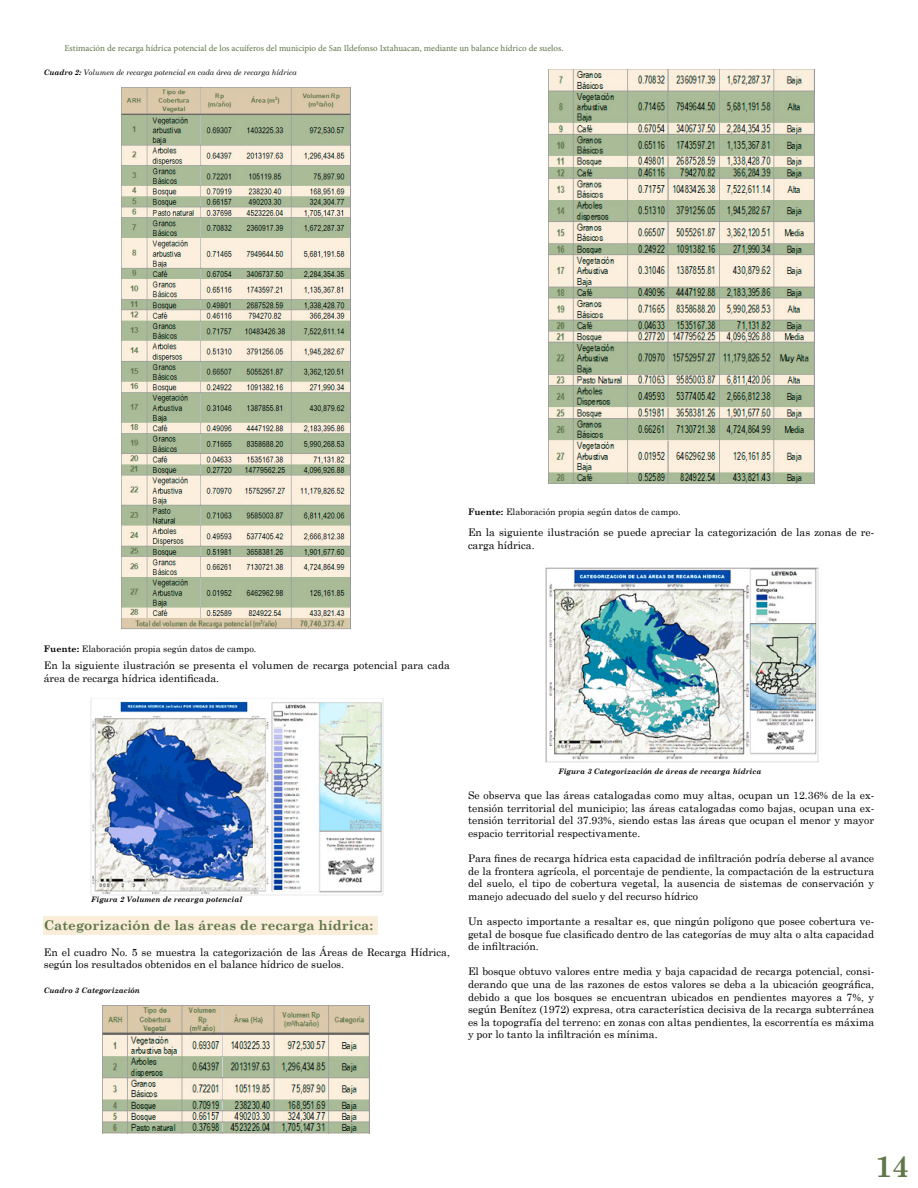
<style>
.page{position:relative;width:918px;height:1188px;background:#fff}
.page>*{position:absolute;margin:0;border:0;box-sizing:border-box;transform-origin:0 0}
.t1{font:700 30px "Century Schoolbook";color:#5f7648}
.t2{font:700 13.5px "Century Schoolbook";color:#5f7648}
.t3{font:10.5px/12.6px "Century Schoolbook";color:#000;text-align:justify}
.t4{font:9px "Minion Pro";color:#5f7648}
.t5{font:9px "Century Schoolbook";color:#000}
.t6{font:italic 700 7.5px "Century Schoolbook";color:#000}
.t7{font:italic 7.5px "Century Schoolbook";color:#000}
.s1{font-weight:700}
</style>
<div class="page">
<img style="left:122px;top:87px;width:229px;height:543px">
<img style="left:90px;top:698px;width:294px;height:198px">
<img style="left:103px;top:1006px;width:267px;height:128px">
<img style="left:548px;top:70px;width:267px;height:414px">
<img style="left:545px;top:567px;width:274px;height:196px">
<div style="left:44px;top:916px;width:334px;height:19px;background:#faeedb"></div>
<p class="t4" style="left:64px;top:42px;width:500px">Estimación de recarga hídrica potencial de los acuíferos del municipio de San Ildefonso Ixtahuacan, mediante un balance hídrico de suelos.</p>
<p class="t7" style="left:44px;top:67px;width:255px"><span class="s1">Cuadro 2:</span> Volumen de recarga potencial en cada área de recarga hídrica</p>
<p class="t5" style="left:468px;top:504px;width:214px"><span class="s1">Fuente:</span> Elaboración propia según datos de campo.</p>
<p class="t3" style="left:468px;top:525px;width:408px">En la siguiente ilustración se puede apreciar la categorización de las zonas de re&shy;carga hídrica.</p>
<p class="t5" style="left:44px;top:641px;width:214px"><span class="s1">Fuente:</span> Elaboración propia según datos de campo.</p>
<p class="t3" style="left:44px;top:658px;width:408px">En la siguiente ilustración se presenta el volumen de recarga potencial para cada área de recarga hídrica identificada.</p>
<p class="t6" style="left:91px;top:893px;width:153px">Figura 2 Volumen de recarga potencial</p>
<p class="t2" style="left:44px;top:915px;width:331px">Categorización de las áreas de recarga hídrica:</p>
<p class="t3" style="left:44px;top:945px;width:408px">En el cuadro No. 5 se muestra la categorización de las Áreas de Recarga Hídrica, según los resultados obtenidos en el balance hídrico de suelos.</p>
<p class="t6" style="left:44px;top:985px;width:98px">Cuadro 3 Categorización</p>
<p class="t6" style="left:558px;top:765px;width:205px">Figura 3 Categorización de áreas de recarga hídrica</p>
<p class="t3" style="left:468px;top:788px;width:408px">Se observa que las áreas catalogadas como muy altas, ocupan un 12.36% de la ex&shy;tensión territorial del municipio; las áreas catalogadas como bajas, ocupan una ex&shy;tensión territorial del 37.93%, siendo estas las áreas que ocupan el menor y mayor espacio territorial respectivamente.</p>
<p class="t3" style="left:468px;top:851px;width:408px">Para fines de recarga hídrica esta capacidad de infiltración podría deberse al avance de la frontera agrícola, el porcentaje de pendiente, la compactación de la estructura del suelo, el tipo de cobertura vegetal, la ausencia de sistemas de conservación y manejo adecuado del suelo y del recurso hídrico</p>
<p class="t3" style="left:468px;top:914px;width:408px">Un aspecto importante a resaltar es, que ningún polígono que posee cobertura ve&shy;getal de bosque fue clasificado dentro de las categorías de muy alta o alta capacidad de infiltración.</p>
<p class="t3" style="left:468px;top:964px;width:408px">El bosque obtuvo valores entre media y baja capacidad de recarga potencial, consi&shy;derando que una de las razones de estos valores se deba a la ubicación geográfica, debido a que los bosques se encuentran ubicados en pendientes mayores a 7%, y según Benítez (1972) expresa, otra característica decisiva de la recarga subterránea es la topografía del terreno: en zonas con altas pendientes, la escorrentía es máxima y por lo tanto la infiltración es mínima.</p>
<h1 class="t1" style="left:875px;top:1143px;width:36px">14</h1>
</div>
